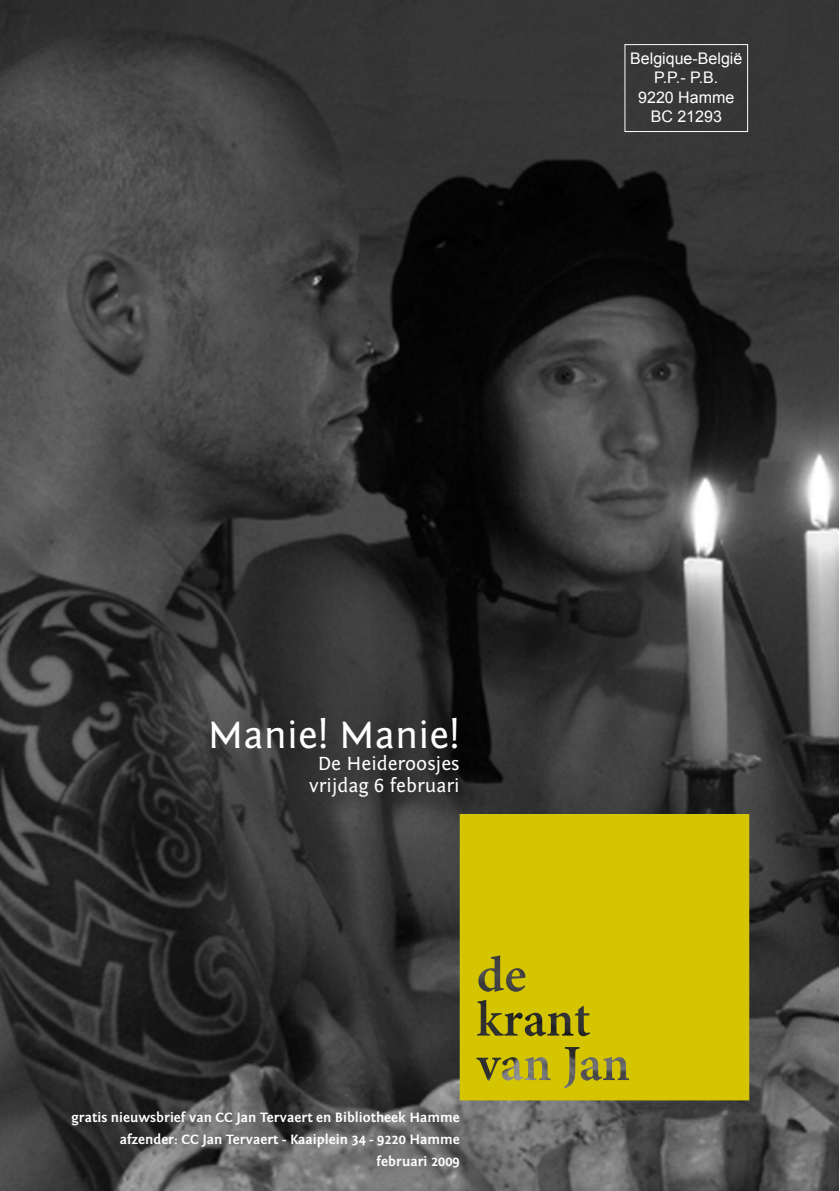
<style>
.page{position:relative;width:840px;height:1191px;background:#fff}
.page>*{position:absolute;margin:0;border:0;box-sizing:border-box;transform-origin:0 0}
.t1{font:40px "Fontin Sans";color:#fff}
.t2{font:20px/22px "Fontin Sans";color:#fff;text-align:center}
.t3{font:16px/19.2px "Arial";color:#fff;text-align:center}
.t4{font:700 14px/22px "Fontin Sans";color:#fff;text-align:right}
</style>
<div class="page">
<img style="left:0;top:1px;width:838px;height:1190px">
<div style="left:459px;top:814px;width:289px;height:286px;background:#d4c500"></div>
<div style="left:624px;top:44px;width:123px;height:88px;border:1px solid #fff"></div>
<p class="t3" style="left:629px;top:49px;width:114px">Belgique-België<br>P.P.- P.B.<br>9220 Hamme<br>BC 21293</p>
<h1 class="t1" style="left:208px;top:713px;width:253px">Manie! Manie!</h1>
<h2 class="t2" style="left:309px;top:753px;width:152px">De Heideroosjes vrijdag 6 februari</h2>
<p class="t4" style="left:71px;top:1107px;width:389px">gratis nieuwsbrief van CC Jan Tervaert en Bibliotheek Hamme afzender: CC Jan Tervaert - Kaaiplein 34 - 9220 Hamme februari 2009</p>
</div>
